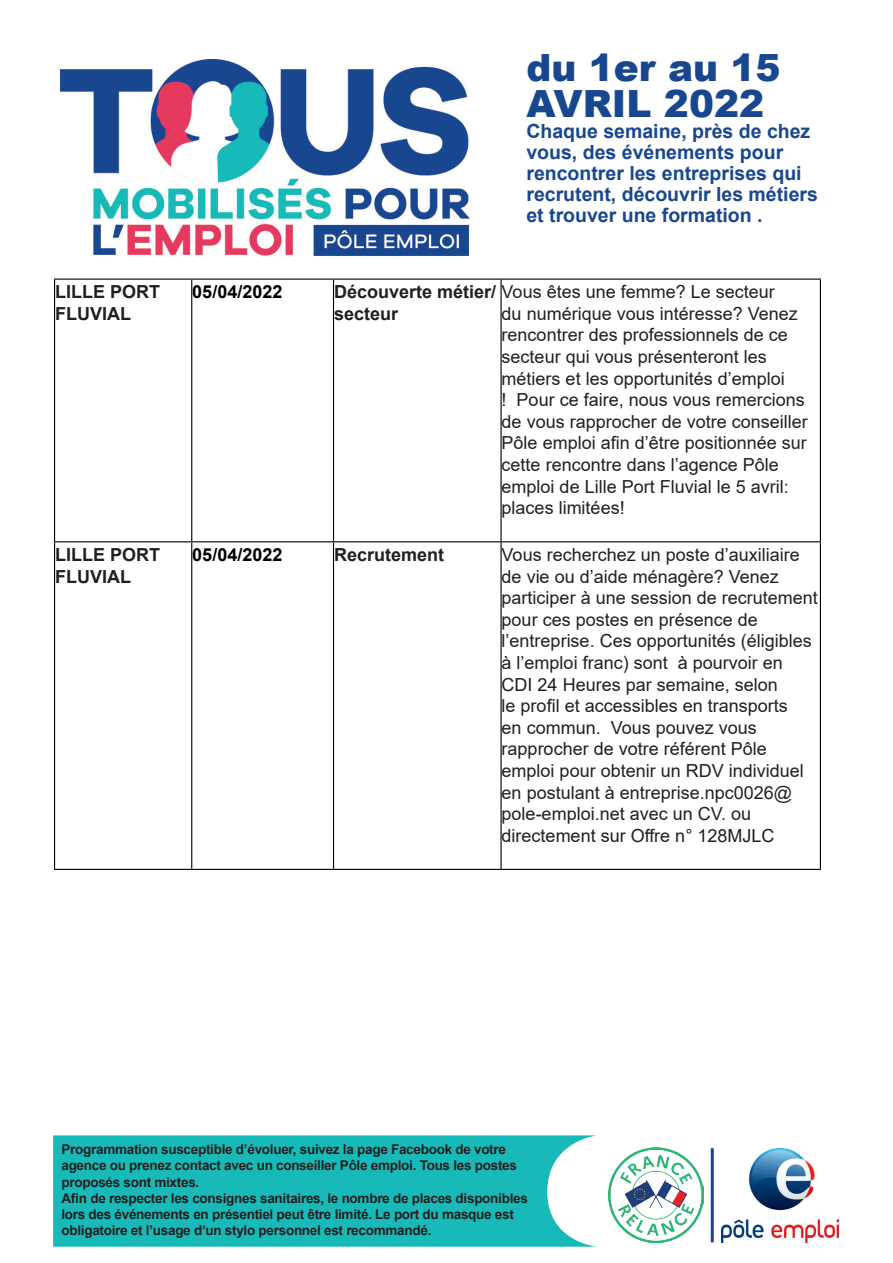
<style>
.page{position:relative;width:893px;height:1263px;background:#fff}
.page>*{position:absolute;margin:0;border:0;box-sizing:border-box;transform-origin:0 0}
.t1{font:900 37.5px/36px "Arial";color:#184790}
.t2{font:700 19.5px/21px "Arial";color:#184790}
.t3{font:18px/21.6px "Arial";color:#231f20}
.t4{font:700 18px/21.6px "Arial";color:#231f20}
.t5{font:700 18px "Arial";color:#000001}
.t6{font:700 13.5px/16.2px "Arial";letter-spacing:-.02em;color:#231f20}
.s1{font-weight:700}
</style>
<div class="page">
<img style="left:61px;top:59px;width:409px;height:196px">
<img style="left:721px;top:1148px;width:118px;height:94px">
<img style="left:608px;top:1148px;width:95px;height:94px">
<hr style="left:711px;top:1148px;width:3px;height:94px;background:#184790">
<svg style="left:53px;top:1135px;width:543px;height:112px;background:#28bfbd"></svg>
<hr style="left:54px;top:279px;width:138px;height:1px;background:#000001">
<hr style="left:192px;top:279px;width:141px;height:1px;background:#000001">
<hr style="left:333px;top:279px;width:168px;height:1px;background:#000001">
<hr style="left:501px;top:279px;width:320px;height:1px;background:#000001">
<hr style="left:54px;top:541px;width:138px;height:1px;background:#000001">
<hr style="left:192px;top:541px;width:141px;height:1px;background:#000001">
<hr style="left:333px;top:541px;width:168px;height:1px;background:#000001">
<hr style="left:501px;top:541px;width:320px;height:1px;background:#000001">
<hr style="left:54px;top:869px;width:138px;height:1px;background:#000001">
<hr style="left:192px;top:869px;width:141px;height:1px;background:#000001">
<hr style="left:333px;top:869px;width:168px;height:1px;background:#000001">
<hr style="left:501px;top:869px;width:320px;height:1px;background:#000001">
<hr style="left:54px;top:280px;width:1px;height:261px;background:#000001">
<hr style="left:54px;top:542px;width:1px;height:327px;background:#000001">
<hr style="left:191px;top:280px;width:1px;height:261px;background:#000001">
<hr style="left:333px;top:280px;width:1px;height:261px;background:#000001">
<hr style="left:500px;top:280px;width:2px;height:261px;background:#000001">
<hr style="left:820px;top:280px;width:1px;height:261px;background:#000001">
<hr style="left:191px;top:542px;width:1px;height:327px;background:#000001">
<hr style="left:333px;top:542px;width:1px;height:327px;background:#000001">
<hr style="left:500px;top:542px;width:2px;height:327px;background:#000001">
<hr style="left:820px;top:542px;width:1px;height:327px;background:#000001">
<h1 class="t1" style="left:526px;top:48px;width:256px">du 1er au 15<br>AVRIL 2022</h1>
<p class="t2" style="left:526px;top:121px;width:293px">Chaque semaine, près de chez vous, des événements pour rencontrer les entreprises qui recrutent, découvrir les métiers et trouver une formation .</p>
<p class="t4" style="left:55px;top:281px;width:107px">LILLE PORT<br>FLUVIAL</p>
<p class="t5" style="left:192px;top:279px;width:92px">05/04/2022</p>
<p class="t3" style="left:334px;top:281px;width:442px"><span class="s1">Découverte métier/</span> Vous êtes une femme? Le secteur <span class="s1">secteur</span></p>
<p class="t3" style="left:502px;top:303px;width:308px">du numérique vous intéresse? Venez rencontrer des professionnels de ce secteur qui vous présenteront les métiers et les opportunités d’emploi<br>! Pour ce faire, nous vous remercions de vous rapprocher de votre conseiller Pôle emploi afin d’être positionnée sur cette rencontre dans l’agence Pôle emploi de Lille Port Fluvial le 5 avril: places limitées!</p>
<p class="t4" style="left:55px;top:544px;width:107px">LILLE PORT<br>FLUVIAL</p>
<p class="t5" style="left:192px;top:542px;width:92px">05/04/2022</p>
<p class="t4" style="left:334px;top:544px;width:112px">Recrutement</p>
<p class="t3" style="left:502px;top:544px;width:318px">Vous recherchez un poste d’auxiliaire de vie ou d’aide ménagère? Venez participer à une session de recrutement pour ces postes en présence de l’entreprise. Ces opportunités (éligibles à l’emploi franc) sont à pourvoir en CDI 24 Heures par semaine, selon<br>le profil et accessibles en transports<br>en commun. Vous pouvez vous rapprocher de votre référent Pôle emploi pour obtenir un RDV individuel en postulant à entreprise.npc0026@ pole-emploi.net avec un CV. ou directement sur Offre n° 128MJLC</p>
<p class="t6" style="left:61px;top:1141px;width:468px">Programmation susceptible d’évoluer, suivez la page Facebook de votre agence ou prenez contact avec un conseiller Pôle emploi. Tous les postes proposés sont mixtes.<br>Afin de respecter les consignes sanitaires, le nombre de places disponibles lors des événements en présentiel peut être limité. Le port du masque est obligatoire et l’usage d’un stylo personnel est recommandé.</p>
</div>
